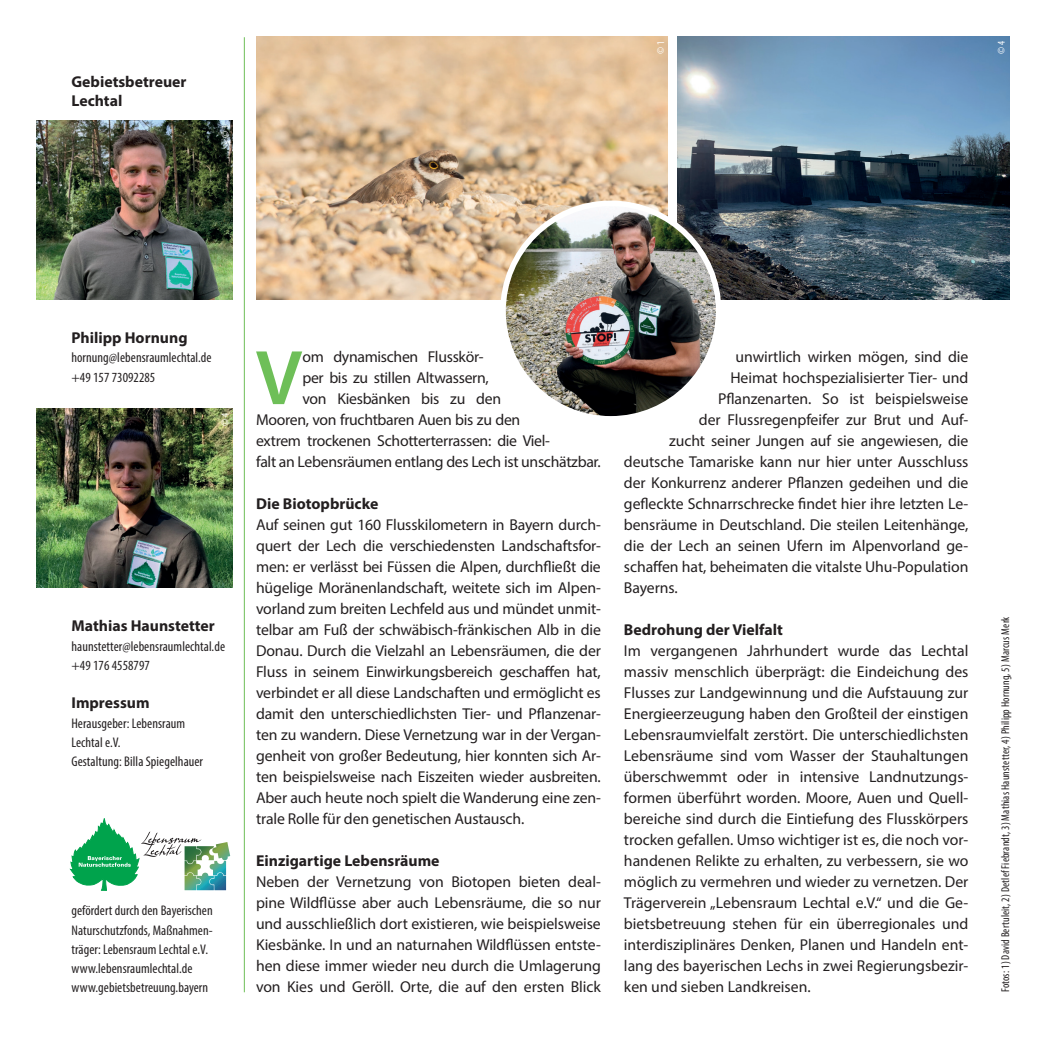
<style>
.page{position:relative;width:1046px;height:1056px;background:#fff}
.page>*{position:absolute;margin:0;border:0;box-sizing:border-box;transform-origin:0 0}
.t1{font:600 78.05px "Myriad Pro";color:#6ebf58}
.t2{font:15.75px/21px "Myriad Pro";letter-spacing:-.005em;color:#231f20;text-align:justify}
.t3{font:700 15.75px/19.2px "Myriad Pro";color:#231f20}
.t4{font:condensed 14px/19.2px "Myriad Pro";letter-spacing:.005em;color:#231f20}
.t5{font:condensed 11.38px "Myriad Pro";letter-spacing:.01em;color:#231f20}
.t6{font:condensed 10.5px "Myriad Pro";color:#fff}
</style>
<div class="page">
<img style="left:256px;top:37px;width:412px;height:262px">
<img style="left:678px;top:37px;width:331px;height:262px">
<img style="left:503px;top:203px;width:215px;height:216px;border-radius:108px">
<div style="left:500px;top:200px;width:221px;height:222px;border:6px solid #fff;border-radius:50%"></div>
<img style="left:37px;top:121px;width:195px;height:178px">
<hr style="left:244px;top:37px;width:1px;height:955px;background:#6ebf58">
<img style="left:37px;top:409px;width:195px;height:178px">
<svg style="left:70px;top:818px;width:160px;height:72px"></svg>
<p class="t3" style="left:71px;top:72px;width:117px">Gebietsbetreuer<br>Lechtal</p>
<p class="t6" style="left:219px;top:138px;width:15px;rotate:-90deg">© 3</p>
<p class="t6" style="left:654px;top:54px;width:15px;rotate:-90deg">© 1</p>
<p class="t6" style="left:995px;top:54px;width:15px;rotate:-90deg">© 4</p>
<p class="t3" style="left:71px;top:328px;width:118px">Philipp Hornung</p>
<p class="t4" style="left:71px;top:348px;width:142px">hornung@lebensraumlechtal.de +49 157 73092285</p>
<p class="t6" style="left:219px;top:426px;width:15px;rotate:-90deg">© 4</p>
<p class="t3" style="left:71px;top:616px;width:145px">Mathias Haunstetter</p>
<p class="t4" style="left:71px;top:636px;width:155px">haunstetter@lebensraumlechtal.de +49 176 4558797</p>
<p class="t3" style="left:71px;top:693px;width:80px">Impressum</p>
<p class="t4" style="left:71px;top:713px;width:133px">Herausgeber: Lebensraum<br>Lechtal e.V.<br>Gestaltung: Billa Spiegelhauer</p>
<p class="t4" style="left:71px;top:901px;width:143px">gefördert durch den Bayerischen<br>Naturschutzfonds, Maßnahmen&shy;träger: Lebensraum Lechtal e.V. www.lebensraumlechtal.de www.gebietsbetreuung.bayern</p>
<h1 class="t1" style="left:255px;top:328px;width:48px">V</h1>
<p class="t2" style="left:302px;top:346px;width:183px">om dynamischen Flusskör-</p>
<p class="t2" style="left:302px;top:367px;width:188px">per bis zu stillen Altwassern,</p>
<p class="t2" style="left:302px;top:388px;width:200px">von Kiesbänken bis zu den</p>
<p class="t2" style="left:256px;top:409px;width:266px">Mooren, von fruchtbaren Auen bis zu den</p>
<p class="t2" style="left:256px;top:430px;width:296px">extrem trockenen Schotterterrassen: die Viel-</p>
<p class="t2" style="left:256px;top:451px;width:346px">falt an Lebensräumen entlang des Lech ist unschätzbar.</p>
<p class="t3" style="left:256px;top:494px;width:124px">Die Biotopbrücke</p>
<p class="t2" style="left:256px;top:514px;width:346px">Auf seinen gut 160 Flusskilometern in Bayern durch&shy;quert der Lech die verschiedensten Landschaftsfor&shy;men: er verlässt bei Füssen die Alpen, durchfließt die hügelige Moränenlandschaft, weitete sich im Alpen&shy;vorland zum breiten Lechfeld aus und mündet unmit&shy;telbar am Fuß der schwäbisch-fränkischen Alb in die Donau. Durch die Vielzahl an Lebensräumen, die der Fluss in seinem Einwirkungsbereich geschaffen hat, verbindet er all diese Landschaften und ermöglicht es damit den unterschiedlichsten Tier- und Pflanzenar&shy;ten zu wandern. Diese Vernetzung war in der Vergan&shy;genheit von großer Bedeutung, hier konnten sich Ar&shy;ten beispielsweise nach Eiszeiten wieder ausbreiten.<br>Aber auch heute noch spielt die Wanderung eine zen&shy;trale Rolle für den genetischen Austausch.</p>
<p class="t3" style="left:256px;top:850px;width:185px">Einzigartige Lebensräume</p>
<p class="t2" style="left:256px;top:871px;width:346px">Neben der Vernetzung von Biotopen bieten deal&shy;pine Wildflüsse aber auch Lebensräume, die so nur und ausschließlich dort existieren, wie beispielsweise Kiesbänke. In und an naturnahen Wildflüssen entste&shy;hen diese immer wieder neu durch die Umlagerung von Kies und Geröll. Orte, die auf den ersten Blick</p>
<p class="t6" style="left:702px;top:321px;width:15px;rotate:-90deg">© 5</p>
<p class="t2" style="left:736px;top:346px;width:234px">unwirtlich wirken mögen, sind die</p>
<p class="t2" style="left:730px;top:367px;width:240px">Heimat hochspezialisierter Tier- und</p>
<p class="t2" style="left:718px;top:388px;width:252px">Pflanzenarten. So ist beispielsweise</p>
<p class="t2" style="left:699px;top:409px;width:271px">der Flussregenpfeifer zur Brut und Auf-</p>
<p class="t2" style="left:669px;top:430px;width:301px">zucht seiner Jungen auf sie angewiesen, die</p>
<p class="t2" style="left:624px;top:451px;width:346px">deutsche Tamariske kann nur hier unter Ausschluss</p>
<p class="t2" style="left:624px;top:472px;width:346px">der Konkurrenz anderer Pflanzen gedeihen und die</p>
<p class="t2" style="left:624px;top:493px;width:346px">gefleckte Schnarrschrecke findet hier ihre letzten Le-</p>
<p class="t2" style="left:624px;top:514px;width:346px">bensräume in Deutschland. Die steilen Leitenhänge,</p>
<p class="t2" style="left:624px;top:535px;width:346px">die der Lech an seinen Ufern im Alpenvorland ge-</p>
<p class="t2" style="left:624px;top:556px;width:346px">schaffen hat, beheimaten die vitalste Uhu-Population</p>
<p class="t2" style="left:624px;top:577px;width:55px">Bayerns.</p>
<p class="t3" style="left:624px;top:619px;width:160px">Bedrohung der Vielfalt</p>
<p class="t2" style="left:624px;top:640px;width:346px">Im vergangenen Jahrhundert wurde das Lechtal massiv menschlich überprägt: die Eindeichung des Flusses zur Landgewinnung und die Aufstauung zur Energieerzeugung haben den Großteil der einstigen Lebensraumvielfalt zerstört. Die unterschiedlichsten Lebensräume sind vom Wasser der Stauhaltungen überschwemmt oder in intensive Landnutzungs&shy;formen überführt worden. Moore, Auen und Quell&shy;bereiche sind durch die Eintiefung des Flusskörpers trocken gefallen. Umso wichtiger ist es, die noch vor&shy;handenen Relikte zu erhalten, zu verbessern, sie wo möglich zu vermehren und wieder zu vernetzen. Der Trägerverein „Lebensraum Lechtal e.V.“ und die Ge&shy;bietsbetreuung stehen für ein überregionales und interdisziplinäres Denken, Planen und Handeln ent&shy;lang des bayerischen Lechs in zwei Regierungsbezir&shy;ken und sieben Landkreisen.</p>
<p class="t5" style="left:998px;top:992px;width:377px;rotate:-90deg">Fotos: 1) David Bertuleit, 2) Detlef Fiebrandt, 3) Mathias Haunstetter, 4) Philipp Hornung, 5) Marcus Merk</p>
</div>
